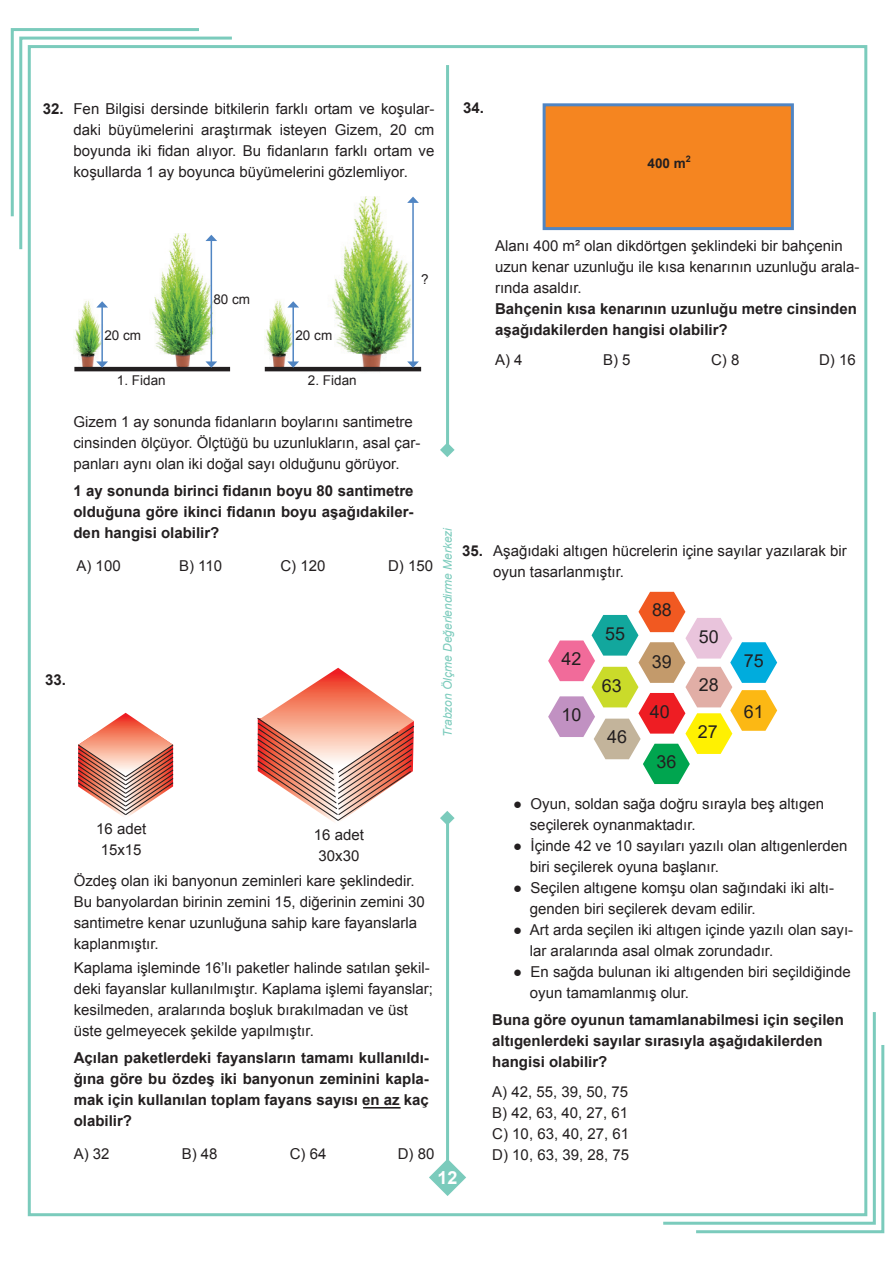
<style>
.page{position:relative;width:893px;height:1263px;background:#fff}
.page>*{position:absolute;margin:0;border:0;box-sizing:border-box;transform-origin:0 0}
.t1{font:18px "Arial";color:#231f20}
.t2{font:700 18px "Arial";color:#fff}
.t3{font:15px/21px "Arial";color:#231f20}
.t4{font:700 15px/21px "Arial";color:#231f20;text-align:justify}
.t5{font:13.5px "Arial";color:#231f20}
.t6{font:700 13.5px "Arial";color:#231f20}
.t7{font:italic 12px "Arial";color:#7bcbbc}
</style>
<div class="page">
<hr style="left:446px;top:65px;width:3px;height:1097px;background:#7bcbbc">
<div style="left:436px;top:450px;width:23px;height:368px;background:#fff"></div>
<svg style="left:440px;top:811px;width:15px;height:13px"></svg>
<svg style="left:440px;top:444px;width:15px;height:13px"></svg>
<svg style="left:19px;top:36px;width:216px;height:216px"></svg>
<svg style="left:10px;top:28px;width:192px;height:191px"></svg>
<svg style="left:660px;top:1009px;width:216px;height:216px"></svg>
<svg style="left:693px;top:1042px;width:192px;height:192px"></svg>
<svg style="left:429px;top:1160px;width:37px;height:36px"></svg>
<img style="left:323px;top:197px;width:94px;height:175px">
<div style="left:543px;top:103px;width:251px;height:127px;background:#f58520;border:3px solid #5085c3"></div>
<hr style="left:363px;top:1107px;width:38px;height:1px;background:#231f20">
<img style="left:74px;top:234px;width:143px;height:133px">
<img style="left:265px;top:300px;width:39px;height:67px">
<hr style="left:74px;top:367px;width:156px;height:4px;background:#231f20">
<hr style="left:265px;top:367px;width:156px;height:4px;background:#231f20">
<hr style="left:101px;top:307px;width:2px;height:55px;background:#5085c3">
<svg style="left:96px;top:361px;width:12px;height:7px"></svg>
<svg style="left:96px;top:301px;width:12px;height:7px"></svg>
<hr style="left:292px;top:307px;width:2px;height:55px;background:#5085c3">
<svg style="left:287px;top:361px;width:12px;height:7px"></svg>
<svg style="left:287px;top:301px;width:12px;height:7px"></svg>
<hr style="left:211px;top:240px;width:1px;height:122px;background:#5085c3">
<svg style="left:205px;top:361px;width:12px;height:7px"></svg>
<svg style="left:205px;top:235px;width:12px;height:6px"></svg>
<hr style="left:412px;top:202px;width:2px;height:160px;background:#5085c3">
<svg style="left:407px;top:361px;width:12px;height:7px"></svg>
<svg style="left:407px;top:197px;width:12px;height:6px"></svg>
<img style="left:78px;top:713px;width:95px;height:104px">
<svg style="left:257px;top:668px;width:157px;height:154px"></svg>
<svg style="left:548px;top:592px;width:229px;height:192px"></svg>
<p class="t4" style="left:43px;top:99px;width:22px">32.</p>
<p class="t3" style="left:73px;top:99px;width:362px;text-align:justify">Fen Bilgisi dersinde bitkilerin farklı ortam ve koşular&shy;daki büyümelerini araştırmak isteyen Gizem, 20 cm boyunda iki fidan alıyor. Bu fidanların farklı ortam ve koşullarda 1 ay boyunca büyümelerini gözlemliyor.</p>
<p class="t4" style="left:463px;top:98px;width:22px">34.</p>
<p class="t6" style="left:648px;top:155px;width:45px">400 m<sup>2</sup></p>
<p class="t5" style="left:213px;top:290px;width:38px">80 cm</p>
<p class="t5" style="left:104px;top:326px;width:38px">20 cm</p>
<p class="t5" style="left:295px;top:326px;width:38px">20 cm</p>
<p class="t5" style="left:117px;top:371px;width:50px">1. Fidan</p>
<p class="t5" style="left:308px;top:371px;width:50px">2. Fidan</p>
<p class="t5" style="left:421px;top:271px;width:9px">?</p>
<p class="t3" style="left:495px;top:236px;width:366px">Alanı 400 m² olan dikdörtgen şeklindeki bir bahçenin uzun kenar uzunluğu ile kısa kenarının uzunluğu arala&shy;rında asaldır.</p>
<p class="t4" style="left:495px;top:299px;width:363px">Bahçenin kısa kenarının uzunluğu metre cinsinden aşağıdakilerden hangisi olabilir?</p>
<p class="t3" style="left:495px;top:350px;width:29px">A) 4</p>
<p class="t3" style="left:603px;top:350px;width:29px">B) 5</p>
<p class="t3" style="left:711px;top:350px;width:30px">C) 8</p>
<p class="t3" style="left:819px;top:350px;width:38px">D) 16</p>
<p class="t4" style="left:45px;top:670px;width:22px">33.</p>
<p class="t3" style="left:73px;top:411px;width:348px">Gizem 1 ay sonunda fidanların boylarını santimetre cinsinden ölçüyor. Ölçtüğü bu uzunlukların, asal çar&shy;panları aynı olan iki doğal sayı olduğunu görüyor.</p>
<p class="t4" style="left:73px;top:480px;width:342px">1 ay sonunda birinci fidanın boyu 80 santimetre olduğuna göre ikinci fidanın boyu aşağıdakiler&shy;den hangisi olabilir?</p>
<p class="t3" style="left:76px;top:555px;width:46px">A) 100</p>
<p class="t3" style="left:179px;top:555px;width:45px">B) 110</p>
<p class="t3" style="left:280px;top:555px;width:47px">C) 120</p>
<p class="t3" style="left:388px;top:555px;width:47px">D) 150</p>
<p class="t7" style="left:440px;top:737px;width:211px;rotate:-90deg">Trabzon Ölçme Değerlendirme Merkezi</p>
<p class="t4" style="left:462px;top:540px;width:22px">35.</p>
<p class="t3" style="left:493px;top:540px;width:355px">Aşağıdaki altıgen hücrelerin içine sayılar yazılarak bir oyun tasarlanmıştır.</p>
<p class="t1" style="left:562px;top:646px;width:21px">42</p>
<p class="t1" style="left:562px;top:702px;width:21px">10</p>
<p class="t1" style="left:652px;top:597px;width:21px">88</p>
<p class="t1" style="left:605px;top:621px;width:21px">55</p>
<p class="t1" style="left:699px;top:624px;width:21px">50</p>
<p class="t1" style="left:652px;top:650px;width:21px">39</p>
<p class="t1" style="left:699px;top:673px;width:21px">28</p>
<p class="t1" style="left:602px;top:673px;width:21px">63</p>
<p class="t1" style="left:607px;top:725px;width:21px">46</p>
<p class="t1" style="left:650px;top:699px;width:21px">40</p>
<p class="t1" style="left:656px;top:750px;width:21px">36</p>
<p class="t1" style="left:698px;top:719px;width:21px">27</p>
<p class="t1" style="left:744px;top:648px;width:21px">75</p>
<p class="t1" style="left:744px;top:699px;width:21px">61</p>
<p class="t3" style="left:96px;top:818px;width:52px;text-align:center">16 adet<br>15x15</p>
<p class="t3" style="left:314px;top:825px;width:52px;text-align:center">16 adet<br>30x30</p>
<p class="t3" style="left:74px;top:871px;width:352px">Özdeş olan iki banyonun zeminleri kare şeklindedir.<br>Bu banyolardan birinin zemini 15, diğerinin zemini 30 santimetre kenar uzunluğuna sahip kare fayanslarla kaplanmıştır.</p>
<p class="t3" style="left:74px;top:958px;width:361px">Kaplama işleminde 16’lı paketler halinde satılan şekil&shy;deki fayanslar kullanılmıştır. Kaplama işlemi fayanslar; kesilmeden, aralarında boşluk bırakılmadan ve üst üste gelmeyecek şekilde yapılmıştır.</p>
<p class="t4" style="left:74px;top:1048px;width:357px">Açılan paketlerdeki fayansların tamamı kullanıldı&shy;ğına göre bu özdeş iki banyonun zeminini kapla&shy;mak için kullanılan toplam fayans sayısı en az kaç olabilir?</p>
<p class="t3" style="left:74px;top:1144px;width:37px">A) 32</p>
<p class="t3" style="left:182px;top:1144px;width:37px">B) 48</p>
<p class="t3" style="left:290px;top:1144px;width:38px">C) 64</p>
<p class="t3" style="left:398px;top:1144px;width:38px">D) 80</p>
<p class="t2" style="left:438px;top:1166px;width:22px">12</p>
<p class="t3" style="left:530px;top:793px;width:296px;text-indent:-17px">● Oyun, soldan sağa doğru sırayla beş altıgen seçilerek oynanmaktadır.</p>
<p class="t3" style="left:530px;top:835px;width:319px;text-indent:-17px">● İçinde 42 ve 10 sayıları yazılı olan altıgenlerden biri seçilerek oyuna başlanır.</p>
<p class="t3" style="left:530px;top:877px;width:306px;text-indent:-17px">● Seçilen altıgene komşu olan sağındaki iki altı&shy;genden biri seçilerek devam edilir.</p>
<p class="t3" style="left:530px;top:919px;width:325px;text-indent:-17px">● Art arda seçilen iki altıgen içinde yazılı olan sayı&shy;lar aralarında asal olmak zorundadır.</p>
<p class="t3" style="left:530px;top:961px;width:322px;text-indent:-17px">● En sağda bulunan iki altıgenden biri seçildiğinde oyun tamamlanmış olur.</p>
<p class="t4" style="left:492px;top:1010px;width:353px;text-align:left">Buna göre oyunun tamamlanabilmesi için seçilen altıgenlerdeki sayılar sırasıyla aşağıdakilerden hangisi olabilir?</p>
<p class="t3" style="left:492px;top:1081px;width:138px;text-align:justify">A) 42, 55, 39, 50, 75<br>B) 42, 63, 40, 27, 61<br>C) 10, 63, 40, 27, 61<br>D) 10, 63, 39, 28, 75</p>
</div>
